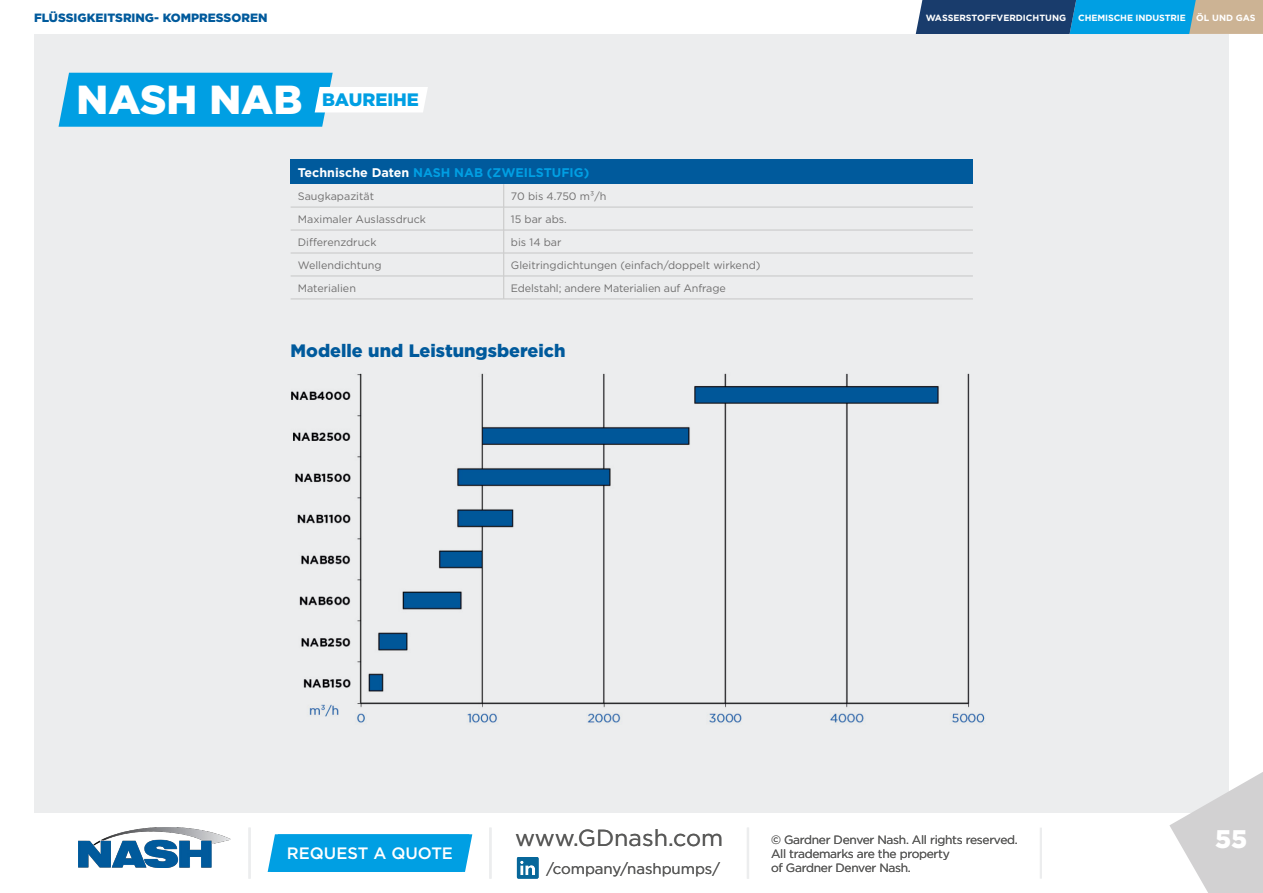
<style>
.page{position:relative;width:1263px;height:893px;background:#fff}
.page>*{position:absolute;margin:0;border:0;box-sizing:border-box;transform-origin:0 0}
.t1{font:900 40.5px "Gotham";color:#fff}
.t2{font:900 25.5px "Gotham";color:#fff}
.t3{font:23.25px "Gotham";color:#595958}
.t4{font:900 18px "Gotham";color:#005a9c}
.t5{font:900 18px "Gotham";color:#009fe3}
.t6{font:500 16.5px "Gotham";color:#fff}
.t7{font:15px "Gotham";color:#595958}
.t8{font:500 15px "Gotham";color:#fff}
.t9{font:700 12.6px "Gotham";color:#009fe3}
.t10{font:12px/14.4px "Gotham";letter-spacing:-.025em;color:#595958}
.t11{font:900 12px "Gotham";color:#005a9c}
.t12{font:10.8px "Gotham";color:#706f6f}
.t13{font:700 9px "Gotham";letter-spacing:-.01em;color:#fff}
.s1{color:#fff}
</style>
<div class="page">
<img style="left:79px;top:828px;width:152px;height:39px">
<div style="left:268px;top:834px;width:204px;height:38px;background:#009fe3"></div>
<hr style="left:248px;top:828px;width:3px;height:51px;background:#ecedee">
<hr style="left:489px;top:828px;width:2px;height:51px;background:#ecedee">
<hr style="left:747px;top:828px;width:2px;height:51px;background:#ecedee">
<hr style="left:1040px;top:828px;width:2px;height:51px;background:#ecedee">
<svg style="left:517px;top:857px;width:21px;height:22px"></svg>
<div style="left:34px;top:34px;width:1195px;height:778px;background:#ecedee"></div>
<div style="left:291px;top:160px;width:682px;height:24px;background:#005a9c"></div>
<hr style="left:291px;top:207px;width:213px;height:1px;background:#c6c6c6">
<hr style="left:504px;top:207px;width:469px;height:1px;background:#c6c6c6">
<hr style="left:291px;top:230px;width:213px;height:1px;background:#c6c6c6">
<hr style="left:504px;top:230px;width:469px;height:1px;background:#c6c6c6">
<hr style="left:291px;top:253px;width:213px;height:1px;background:#c6c6c6">
<hr style="left:504px;top:253px;width:469px;height:1px;background:#c6c6c6">
<hr style="left:291px;top:276px;width:213px;height:1px;background:#c6c6c6">
<hr style="left:504px;top:276px;width:469px;height:1px;background:#c6c6c6">
<svg style="left:503px;top:184px;width:1px;height:115px"></svg>
<hr style="left:291px;top:299px;width:213px;height:1px;background:#c6c6c6">
<hr style="left:504px;top:299px;width:469px;height:1px;background:#c6c6c6">
<img style="left:291px;top:373px;width:694px;height:350px">
<svg style="left:59px;top:73px;width:369px;height:54px"></svg>
<svg style="left:916px;top:0;width:347px;height:34px;background:#36789e"></svg>
<svg style="left:1169px;top:772px;width:94px;height:121px"></svg>
<p class="t11" style="left:34px;top:9px;width:235px">FLÜSSIGKEITSRING- KOMPRESSOREN</p>
<p class="t13" style="left:926px;top:11px;width:142px">WASSERSTOFFVERDICHTUNG</p>
<p class="t13" style="left:1078px;top:11px;width:109px">CHEMISCHE INDUSTRIE</p>
<p class="t13" style="left:1196px;top:11px;width:61px">ÖL UND GAS</p>
<p class="t1" style="left:77px;top:72px;width:227px">NASH NAB</p>
<p class="t5" style="left:322px;top:87px;width:98px">BAUREIHE</p>
<p class="t9" style="left:298px;top:164px;width:293px"><span class="s1">Technische Daten</span> NASH NAB (ZWEILSTUFIG)</p>
<p class="t12" style="left:298px;top:189px;width:78px">Saugkapazität</p>
<p class="t12" style="left:511px;top:189px;width:97px">70 bis 4.750 m³/h</p>
<p class="t12" style="left:298px;top:212px;width:130px">Maximaler Auslassdruck</p>
<p class="t12" style="left:511px;top:212px;width:58px">15 bar abs.</p>
<p class="t12" style="left:298px;top:235px;width:80px">Differenzdruck</p>
<p class="t12" style="left:511px;top:235px;width:52px">bis 14 bar</p>
<p class="t12" style="left:298px;top:258px;width:85px">Wellendichtung</p>
<p class="t12" style="left:511px;top:258px;width:251px">Gleitringdichtungen (einfach/doppelt wirkend)</p>
<p class="t12" style="left:298px;top:281px;width:60px">Materialien</p>
<p class="t12" style="left:511px;top:281px;width:216px">Edelstahl; andere Materialien auf Anfrage</p>
<p class="t4" style="left:291px;top:338px;width:276px">Modelle und Leistungsbereich</p>
<p class="t6" style="left:287px;top:842px;width:168px">REQUEST A QUOTE</p>
<h3 class="t8" style="left:278px;top:843px;width:186px">ANGEBOT ANFORDERN</h3>
<h3 class="t3" style="left:515px;top:823px;width:209px">www.GDnash.com</h3>
<h3 class="t7" style="left:546px;top:859px;width:175px">/company/nashpumps/</h3>
<p class="t10" style="left:771px;top:832px;width:248px">© Gardner Denver Nash. All rights reserved.<br>All trademarks are the property<br>of Gardner Denver Nash.</p>
<p class="t2" style="left:1215px;top:821px;width:34px">55</p>
</div>
